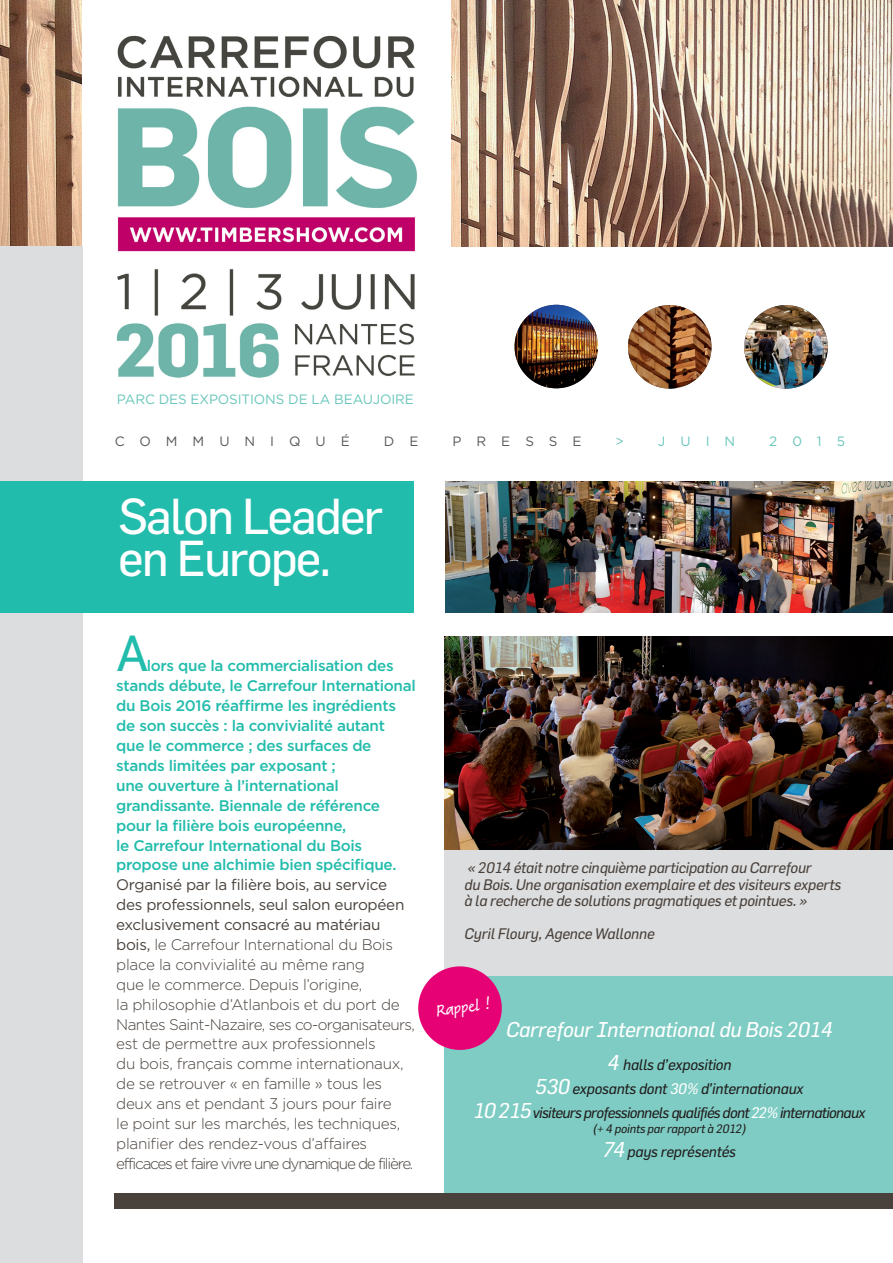
<style>
.page{position:relative;width:893px;height:1263px;background:#fff}
.page>*{position:absolute;margin:0;border:0;box-sizing:border-box;transform-origin:0 0}
.t1{font:49.5px "Flama";letter-spacing:-.04em;color:#fff}
.t2{font:49.5px "Flama";color:#22bcac}
.t3{font:italic 21px "Flama";letter-spacing:-.02em;color:#fff}
.t4{font:19.5px "Fineprint";color:#fff}
.t5{font:500 15.3px/20px "Gotham";letter-spacing:-.02em;color:#22bcac}
.t6{font:300 15.3px/20px "Gotham";letter-spacing:-.02em;color:#49413b}
.t7{font:15.3px/20px "Gotham";letter-spacing:-.02em;color:#49413b}
.t8{font:300 15.3px "Gotham";letter-spacing:-.08em;color:#49413b}
.t9{font:italic 15px "Flama";letter-spacing:-.02em;color:#49413b}
.t10{font:italic 15px "Flama";letter-spacing:-.02em;color:#231f20}
.t11{font:italic 15px "Flama";letter-spacing:-.05em;color:#231f20}
.t12{font:13.5px "Gotham";letter-spacing:-.01em;color:#68c6bb}
.t13{font:13.5px "Gotham";letter-spacing:1.11em;color:#57585a}
.t14{font:italic 12px "Flama";letter-spacing:-.02em;color:#231f20}
.s1{font-weight:300}
.s2{font-size:21px;color:#fff}
.s3{color:#fff}
</style>
<div class="page">
<img style="left:0;top:0;width:893px;height:247px">
<img style="left:82px;top:0;width:368px;height:412px">
<img style="left:514px;top:305px;width:84px;height:83px;border-radius:42px">
<img style="left:744px;top:305px;width:84px;height:84px;border-radius:42px">
<img style="left:628px;top:305px;width:83px;height:84px;border-radius:42px">
<div style="left:0;top:247px;width:82px;height:1016px;background:#dcdddf"></div>
<div style="left:0;top:481px;width:414px;height:131px;background:#22bcac"></div>
<img style="left:446px;top:481px;width:447px;height:131px">
<div style="left:444px;top:847px;width:449px;height:131px;background:#dcdddf"></div>
<img style="left:444px;top:636px;width:449px;height:214px">
<div style="left:445px;top:976px;width:448px;height:218px;background:#7eccc3"></div>
<div style="left:418px;top:966px;width:84px;height:84px;background:#e60275;border-radius:50%"></div>
<div style="left:115px;top:1193px;width:778px;height:16px;background:#49413b"></div>
<p class="t12" style="left:117px;top:391px;width:298px">PARC DES EXPOSITIONS DE LA BEAUJOIRE</p>
<p class="t13" style="left:115px;top:432px;width:237px">COMMUNIQUÉ</p>
<p class="t13" style="left:384px;top:432px;width:36px">D E</p>
<p class="t13" style="left:453px;top:432px;width:130px">PRESSE</p>
<p class="t12" style="left:615px;top:432px;width:10px">&gt;</p>
<p class="t12" style="left:658px;top:432px;width:79px">JUIN</p>
<p class="t12" style="left:769px;top:432px;width:77px">2015</p>
<p class="t1" style="left:118px;top:486px;width:267px">Salon Leader</p>
<p class="t1" style="left:118px;top:528px;width:215px">en Europe.</p>
<p class="t2" style="left:116px;top:624px;width:34px">A</p>
<p class="t5" style="left:116px;top:656px;width:301px;text-indent:31px">lors que la commercialisation des stands débute, le Carrefour International du Bois 2016 réaffirme les ingrédients</p>
<p class="t5" style="left:116px;top:715px;width:270px">de son succès : la convivialité autant</p>
<p class="t5" style="left:116px;top:735px;width:257px">que le commerce ; des surfaces de stands limitées par exposant ;</p>
<p class="t5" style="left:116px;top:775px;width:224px">une ouverture à l’international</p>
<p class="t5" style="left:116px;top:795px;width:265px">grandissante. Biennale de référence pour la filière bois européenne,</p>
<p class="t5" style="left:116px;top:835px;width:247px">le Carrefour International du Bois</p>
<p class="t5" style="left:116px;top:855px;width:282px">propose une alchimie bien spécifique.</p>
<p class="t7" style="left:116px;top:874px;width:272px">Organisé par la filière bois, au service</p>
<p class="t7" style="left:116px;top:894px;width:290px">des professionnels, seul salon européen exclusivement consacré au matériau bois, <span class="s1">le Carrefour International du Bois place la convivialité au même rang</span></p>
<p class="t6" style="left:116px;top:974px;width:248px">que le commerce. Depuis l’origine,</p>
<p class="t6" style="left:116px;top:994px;width:300px">la philosophie d’Atlanbois et du port de<br>Nantes Saint-Nazaire, ses co-organisateurs, est de permettre aux professionnels</p>
<p class="t6" style="left:116px;top:1053px;width:289px">du bois, français comme internationaux, de se retrouver « en famille » tous les deux ans et pendant 3 jours pour faire</p>
<p class="t6" style="left:116px;top:1113px;width:285px">le point sur les marchés, les techniques, planifier des rendez-vous d’affaires</p>
<p class="t8" style="left:116px;top:1154px;width:299px">efficaces et faire vivre une dynamique de filière.</p>
<p class="t9" style="left:467px;top:858px;width:346px">« 2014 était notre cinquième participation au Carrefour</p>
<p class="t9" style="left:465px;top:875px;width:378px">du Bois. Une organisation exemplaire et des visiteurs experts</p>
<p class="t9" style="left:465px;top:891px;width:344px">à la recherche de solutions pragmatiques et pointues. »</p>
<p class="t9" style="left:465px;top:924px;width:192px">Cyril Floury, Agence Wallonne</p>
<p class="t4" style="left:434px;top:999px;width:57px;rotate:-8deg">Rappel !</p>
<p class="t3" style="left:506px;top:1016px;width:328px">Carrefour International du Bois 2014</p>
<p class="t10" style="left:607px;top:1055px;width:126px"><span class="s2">4</span> halls d’exposition</p>
<p class="t10" style="left:535px;top:1079px;width:270px"><span class="s2">530</span> exposants dont <span class="s3">30%</span> d’internationaux</p>
<p class="t11" style="left:473px;top:1103px;width:394px"><span class="s2">10 215</span>visiteurs professionnels qualifiés dont <span class="s3">22%</span> internationaux</p>
<p class="t14" style="left:593px;top:1121px;width:155px">(+ 4 points par rapport à 2012)</p>
<p class="t10" style="left:603px;top:1142px;width:134px"><span class="s2">74</span> pays représentés</p>
</div>
